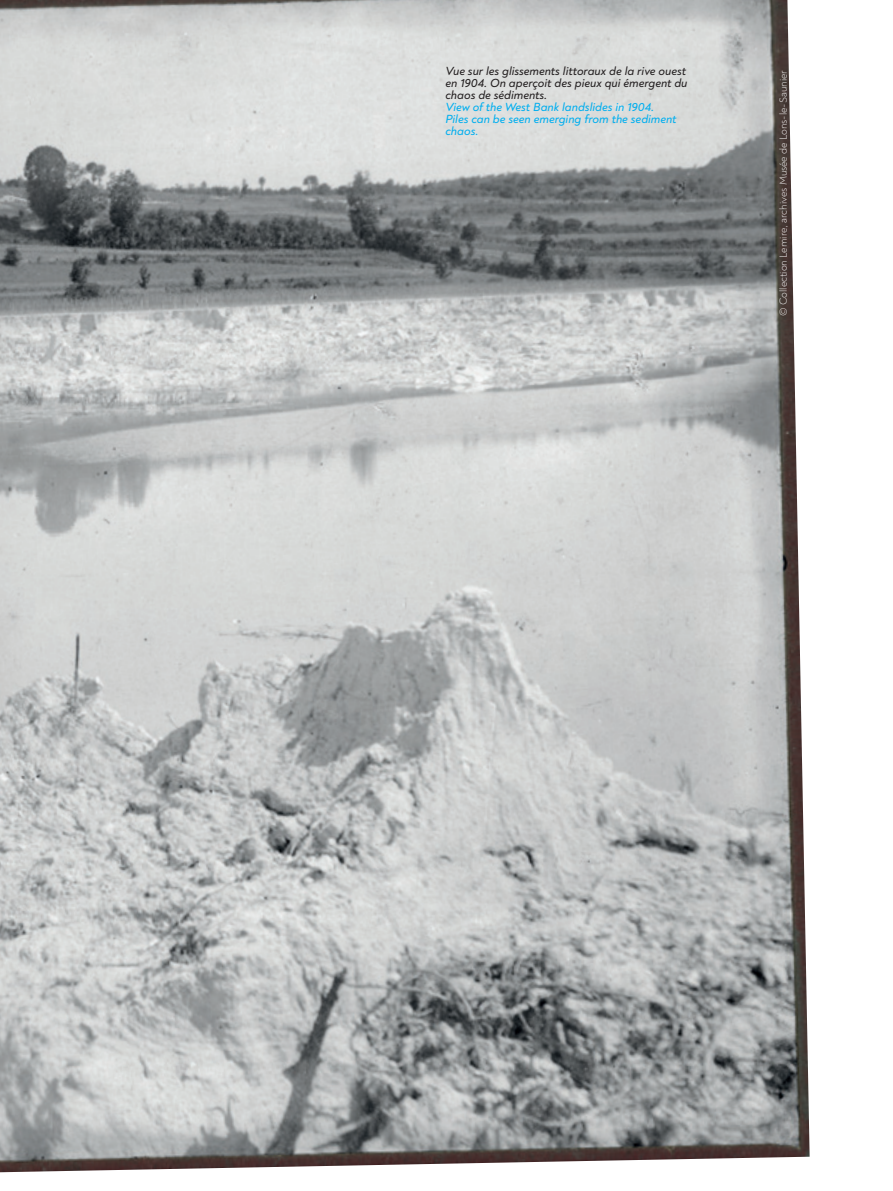
<style>
.page{position:relative;width:893px;height:1191px;background:#fff}
.page>*{position:absolute;margin:0;border:0;box-sizing:border-box;transform-origin:0 0}
.t1{font:italic 500 12px/12px "Noah";color:#231f20;text-align:justify}
.t2{font:italic 500 12px/12px "Noah";color:#00aeef}
.t3{font:300 10.5px "Noah";color:#fff}
</style>
<div class="page">
<img style="left:0;top:0;width:810px;height:1172px">
<p class="t1" style="left:445px;top:65px;width:244px">Vue sur les glissements littoraux de la rive ouest en 1904. On aperçoit des pieux qui émergent du chaos de sédiments.</p>
<p class="t2" style="left:445px;top:101px;width:233px">View of the West Bank landslides in 1904.<br>Piles can be seen emerging from the sediment chaos.</p>
<p class="t3" style="left:777px;top:316px;width:247px;rotate:-90deg">© Collection Lemire, archives Musée de Lons-le-Saunier</p>
</div>
